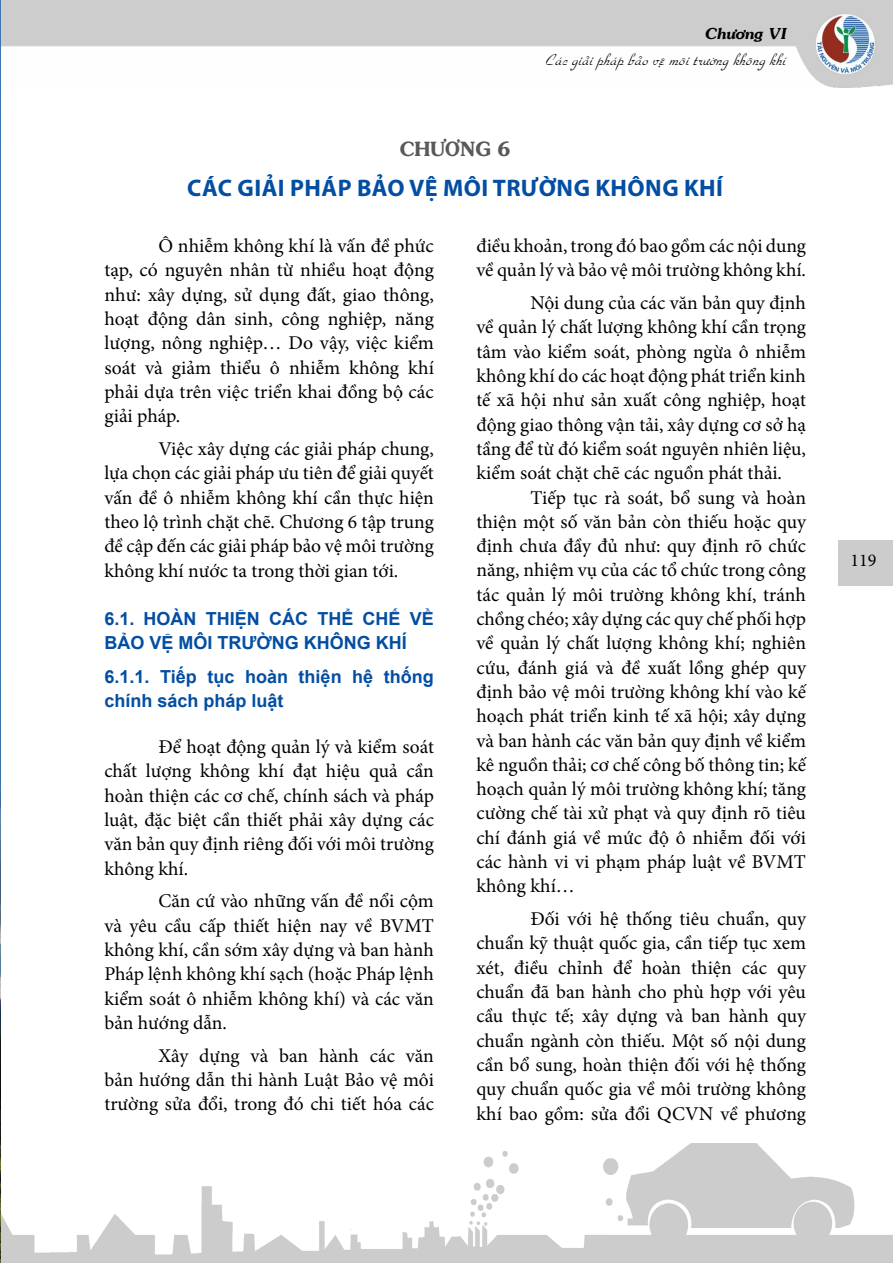
<style>
.page{position:relative;width:893px;height:1263px;background:#fff}
.page>*{position:absolute;margin:0;border:0;box-sizing:border-box;transform-origin:0 0}
.t1{font:700 24px "Myriad Pro";letter-spacing:.02em;color:#034ea2}
.t2{font:19.5px/24.3px "Minion Pro";color:#000;text-align:justify}
.t3{font:19.5px "VNI Souvir Bold";color:#58595b}
.t4{font:700 18px/24.3px "Arial";color:#034ea2}
.t5{font:18px "Minion Pro";color:#000}
.t6{font:italic 16.5px "VNI Park";color:#000}
.t7{font:15px "VNI Souvir Bold Italic";color:#000}
</style>
<div class="page">
<img style="left:1px;top:0;width:892px;height:87px">
<div style="left:838px;top:540px;width:55px;height:45px;background:#ccc"></div>
<img style="left:1px;top:1144px;width:892px;height:119px">
<img style="left:0;top:0;width:1px;height:1263px">
<p class="t7" style="left:705px;top:22px;width:83px">Chöông VI</p>
<p class="t6" style="left:546px;top:48px;width:245px">Caù cg iaû iphaùp baû oveämoâ itröôø ng khoâ ng khí</p>
<p class="t3" style="left:400px;top:133px;width:112px">CHÖÔNG 6</p>
<p class="t1" style="left:187px;top:172px;width:537px">CÁC GIẢI PHÁP BẢO VỆ MÔI TRƯỜNG KHÔNG KHÍ</p>
<p class="t2" style="left:104px;top:234px;width:331px;text-indent:54px">Ô nhiễm không khí là vấn đề phức tạp, có nguyên nhân từ nhiều hoạt động như: xây dựng, sử dụng đất, giao thông, hoạt động dân sinh, công nghiệp, năng lượng, nông nghiệp… Do vậy, việc kiểm soát và giảm thiểu ô nhiễm không khí phải dựa trên việc triển khai đồng bộ các giải pháp.</p>
<p class="t2" style="left:104px;top:437px;width:331px;text-indent:54px">Việc xây dựng các giải pháp chung, lựa chọn các giải pháp ưu tiên để giải quyết vấn đề ô nhiễm không khí cần thực hiện theo lộ trình chặt chẽ. Chương 6 tập trung đề cập đến các giải pháp bảo vệ môi trường không khí nước ta trong thời gian tới.</p>
<p class="t4" style="left:104px;top:607px;width:331px">6.1. HOÀN THIỆN CÁC THỂ CHẾ VỀ<br>BẢO VỆ MÔI TRƯỜNG KHÔNG KHÍ</p>
<p class="t4" style="left:104px;top:665px;width:331px">6.1.1. Tiếp tục hoàn thiện hệ thống chính sách pháp luật</p>
<p class="t2" style="left:104px;top:735px;width:331px;text-indent:54px">Để hoạt động quản lý và kiểm soát chất lượng không khí đạt hiệu quả cần hoàn thiện các cơ chế, chính sách và pháp luật, đặc biệt cần thiết phải xây dựng các văn bản quy định riêng đối với môi trường không khí.</p>
<p class="t2" style="left:104px;top:889px;width:331px;text-indent:54px">Căn cứ vào những vấn đề nổi cộm và yêu cầu cấp thiết hiện nay về BVMT không khí, cần sớm xây dựng và ban hành Pháp lệnh không khí sạch (hoặc Pháp lệnh kiểm soát ô nhiễm không khí) và các văn bản hướng dẫn.</p>
<p class="t2" style="left:104px;top:1043px;width:331px;text-indent:54px">Xây dựng và ban hành các văn bản hướng dẫn thi hành Luật Bảo vệ môi trường sửa đổi, trong đó chi tiết hóa các</p>
<p class="t2" style="left:476px;top:234px;width:331px">điều khoản, trong đó bao gồm các nội dung về quản lý và bảo vệ môi trường không khí.</p>
<p class="t2" style="left:476px;top:291px;width:331px;text-indent:54px">Nội dung của các văn bản quy định về quản lý chất lượng không khí cần trọng tâm vào kiểm soát, phòng ngừa ô nhiễm không khí do các hoạt động phát triển kinh tế xã hội như sản xuất công nghiệp, hoạt động giao thông vận tải, xây dựng cơ sở hạ tầng để từ đó kiểm soát nguyên nhiên liệu, kiểm soát chặt chẽ các nguồn phát thải.</p>
<p class="t2" style="left:476px;top:485px;width:331px;text-indent:54px">Tiếp tục rà soát, bổ sung và hoàn thiện một số văn bản còn thiếu hoặc quy định chưa đầy đủ như: quy định rõ chức năng, nhiệm vụ của các tổ chức trong công tác quản lý môi trường không khí, tránh chồng chéo; xây dựng các quy chế phối hợp về quản lý chất lượng không khí; nghiên cứu, đánh giá và đề xuất lồng ghép quy định bảo vệ môi trường không khí vào kế hoạch phát triển kinh tế xã hội; xây dựng và ban hành các văn bản quy định về kiểm kê nguồn thải; cơ chế công bố thông tin; kế hoạch quản lý môi trường không khí; tăng cường chế tài xử phạt và quy định rõ tiêu chí đánh giá về mức độ ô nhiễm đối với các hành vi vi phạm pháp luật về BVMT không khí…</p>
<p class="t2" style="left:476px;top:907px;width:331px;text-indent:54px">Đối với hệ thống tiêu chuẩn, quy chuẩn kỹ thuật quốc gia, cần tiếp tục xem xét, điều chỉnh để hoàn thiện các quy chuẩn đã ban hành cho phù hợp với yêu cầu thực tế; xây dựng và ban hành quy chuẩn ngành còn thiếu. Một số nội dung cần bổ sung, hoàn thiện đối với hệ thống quy chuẩn quốc gia về môi trường không khí bao gồm: sửa đổi QCVN về phương</p>
<p class="t5" style="left:850px;top:548px;width:27px">119</p>
</div>
